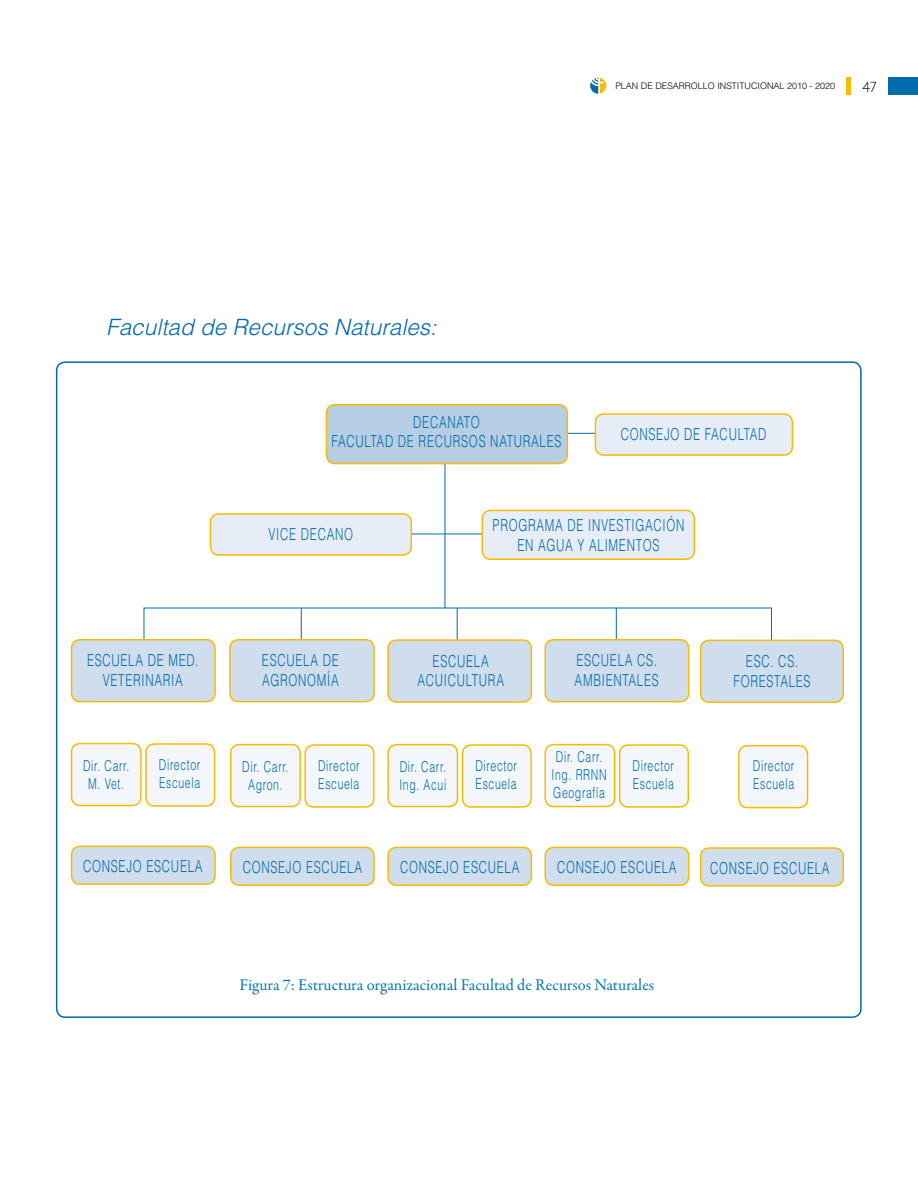
<style>
.page{position:relative;width:918px;height:1188px;background:#fff}
.page>*{position:absolute;margin:0;border:0;box-sizing:border-box;transform-origin:0 0}
.t1{font:italic 300 22.5px "Helvetica LT Std";color:#006bab}
.t2{font:300 16.5px/19.8px "Helvetica LT Std";letter-spacing:.06em;color:#006bab;text-align:center;scale:.7 1}
.t3{font:16.5px "Garamond Premr Pro";color:#0077b2}
.t4{font:300 15px/18px "Helvetica LT Std";letter-spacing:.06em;color:#006bab;scale:.7 1}
.t5{font:300 15px "Scala Sans Pro";color:#000}
.t6{font:300 9px "Helvetica LT Std";color:#000}
</style>
<div class="page">
<svg style="left:590px;top:78px;width:16px;height:16px"></svg>
<hr style="left:847px;top:77px;width:4px;height:17px;background:#faba00">
<div style="left:888px;top:77px;width:30px;height:17px;background:#006bab"></div>
<hr style="left:506px;top:433px;width:89px;height:1px;background:#006bab">
<div style="left:595px;top:414px;width:197px;height:41px;background:#e7edf6;border-radius:9px"></div>
<div style="left:595px;top:413px;width:198px;height:43px;border:2px solid #faba00;border-radius:9px"></div>
<hr style="left:445px;top:455px;width:1px;height:153px;background:#006bab">
<hr style="left:393px;top:534px;width:89px;height:1px;background:#006bab">
<svg style="left:144px;top:608px;width:628px;height:48px"></svg>
<div style="left:326px;top:405px;width:241px;height:59px;background:#b6cde4;border-radius:9px"></div>
<div style="left:326px;top:404px;width:242px;height:60px;border:2px solid #faba00;border-radius:9px"></div>
<div style="left:210px;top:514px;width:201px;height:41px;background:#e7edf6;border-radius:9px"></div>
<div style="left:210px;top:513px;width:202px;height:43px;border:2px solid #faba00;border-radius:9px"></div>
<div style="left:72px;top:640px;width:143px;height:62px;background:#cfdded;border-radius:9px"></div>
<div style="left:71px;top:639px;width:145px;height:63px;border:2px solid #faba00;border-radius:9px"></div>
<div style="left:230px;top:640px;width:144px;height:62px;background:#cfdded;border-radius:9px"></div>
<div style="left:229px;top:639px;width:146px;height:63px;border:2px solid #faba00;border-radius:9px"></div>
<div style="left:545px;top:640px;width:144px;height:62px;background:#cfdded;border-radius:9px"></div>
<div style="left:544px;top:639px;width:145px;height:63px;border:2px solid #faba00;border-radius:9px"></div>
<div style="left:72px;top:744px;width:69px;height:61px;background:#f3f6fa;border-radius:9px"></div>
<div style="left:71px;top:743px;width:71px;height:63px;border:2px solid #faba00;border-radius:9px"></div>
<div style="left:146px;top:744px;width:69px;height:62px;background:#f3f6fa;border-radius:9px"></div>
<div style="left:145px;top:743px;width:70px;height:64px;border:2px solid #faba00;border-radius:9px"></div>
<div style="left:72px;top:846px;width:143px;height:38px;background:#cfdded;border-radius:9px"></div>
<div style="left:71px;top:846px;width:145px;height:39px;border:2px solid #faba00;border-radius:9px"></div>
<div style="left:482px;top:510px;width:212px;height:49px;background:#e7edf6;border-radius:9px"></div>
<div style="left:482px;top:510px;width:213px;height:50px;border:2px solid #faba00;border-radius:9px"></div>
<div style="left:388px;top:640px;width:143px;height:62px;background:#cfdded;border-radius:9px"></div>
<div style="left:387px;top:639px;width:145px;height:64px;border:2px solid #faba00;border-radius:9px"></div>
<div style="left:231px;top:745px;width:69px;height:62px;background:#f3f6fa;border-radius:9px"></div>
<div style="left:230px;top:744px;width:71px;height:63px;border:2px solid #faba00;border-radius:9px"></div>
<div style="left:305px;top:745px;width:69px;height:62px;background:#f3f6fa;border-radius:9px"></div>
<div style="left:304px;top:744px;width:71px;height:64px;border:2px solid #faba00;border-radius:9px"></div>
<div style="left:231px;top:847px;width:143px;height:38px;background:#cfdded;border-radius:9px"></div>
<div style="left:230px;top:847px;width:145px;height:39px;border:2px solid #faba00;border-radius:9px"></div>
<div style="left:388px;top:745px;width:69px;height:62px;background:#f3f6fa;border-radius:9px"></div>
<div style="left:387px;top:744px;width:71px;height:63px;border:2px solid #faba00;border-radius:9px"></div>
<div style="left:463px;top:745px;width:68px;height:62px;background:#f3f6fa;border-radius:9px"></div>
<div style="left:462px;top:744px;width:70px;height:64px;border:2px solid #faba00;border-radius:9px"></div>
<div style="left:388px;top:847px;width:143px;height:38px;background:#cfdded;border-radius:9px"></div>
<div style="left:387px;top:847px;width:145px;height:39px;border:2px solid #faba00;border-radius:9px"></div>
<div style="left:545px;top:745px;width:70px;height:62px;background:#f3f6fa;border-radius:9px"></div>
<div style="left:544px;top:744px;width:71px;height:63px;border:2px solid #faba00;border-radius:9px"></div>
<div style="left:620px;top:745px;width:68px;height:62px;background:#f3f6fa;border-radius:9px"></div>
<div style="left:619px;top:744px;width:70px;height:64px;border:2px solid #faba00;border-radius:9px"></div>
<div style="left:545px;top:847px;width:144px;height:38px;background:#cfdded;border-radius:9px"></div>
<div style="left:544px;top:847px;width:145px;height:39px;border:2px solid #faba00;border-radius:9px"></div>
<div style="left:701px;top:640px;width:142px;height:62px;background:#cfdded;border-radius:9px"></div>
<div style="left:700px;top:640px;width:144px;height:63px;border:2px solid #faba00;border-radius:9px"></div>
<div style="left:739px;top:746px;width:69px;height:62px;background:#f3f6fa;border-radius:9px"></div>
<div style="left:738px;top:745px;width:70px;height:63px;border:2px solid #faba00;border-radius:9px"></div>
<div style="left:701px;top:848px;width:142px;height:38px;background:#cfdded;border-radius:9px"></div>
<div style="left:700px;top:847px;width:144px;height:40px;border:2px solid #faba00;border-radius:9px"></div>
<p class="t6" style="left:615px;top:80px;width:221px">PLAN DE DESARROLLO INSTITUCIONAL 2010 - 2020</p>
<p class="t5" style="left:862px;top:75px;width:16px">47</p>
<h1 class="t1" style="left:106px;top:313px;width:332px">Facultad de Recursos Naturales:</h1>
<p class="t2" style="left:413px;top:412px;width:26px">DECAN</p>
<p class="t2" style="left:456px;top:412px;width:35px">ATO</p>
<p class="t2" style="left:332px;top:432px;width:12px">FACULTAD</p>
<p class="t2" style="left:398px;top:432px;width:55px">DE RECURSOS</p>
<p class="t2" style="left:490px;top:432px;width:25px">NATURALES</p>
<p class="t2" style="left:621px;top:425px;width:26px">CONSE</p>
<p class="t2" style="left:664px;top:425px;width:80px">JO DE FACULTAD</p>
<p class="t2" style="left:269px;top:524px;width:72px">VICE DECANO</p>
<p class="t2" style="left:493px;top:516px;width:64px">PROGRAMA</p>
<p class="t2" style="left:568px;top:516px;width:46px">DE INVESTI</p>
<p class="t2" style="left:635px;top:516px;width:26px">GACIÓN</p>
<p class="t2" style="left:517px;top:535px;width:127px">EN AGUA Y ALIMENTOS</p>
<p class="t2" style="left:87px;top:650px;width:24px">ESCUELA</p>
<p class="t2" style="left:148px;top:650px;width:74px">DE MED.</p>
<p class="t2" style="left:103px;top:670px;width:23px">VETERINARIA</p>
<p class="t2" style="left:262px;top:650px;width:24px">ESCUELA</p>
<p class="t2" style="left:323px;top:650px;width:12px">DE</p>
<p class="t2" style="left:262px;top:670px;width:40px">AGRONOM</p>
<p class="t2" style="left:327px;top:670px;width:16px">ÍA</p>
<p class="t2" style="left:417px;top:651px;width:125px">ESCUELA<br>ACUICULTURA</p>
<p class="t2" style="left:575px;top:650px;width:122px;text-align:left">ESCUELA CS.<br>AMBIENTALES</p>
<p class="t2" style="left:734px;top:651px;width:112px">ESC. CS.<br>FORESTALES</p>
<p class="t4" style="left:83px;top:756px;width:68px;text-align:center">DIR. CARR.<br>M. VET.</p>
<p class="t4" style="left:159px;top:755px;width:61px">DIRECTOR<br>ESCUELA</p>
<p class="t4" style="left:242px;top:757px;width:68px;text-align:center">DIR. CARR.<br>AGRON.</p>
<p class="t4" style="left:318px;top:756px;width:61px">DIRECTOR<br>ESCUELA</p>
<p class="t4" style="left:399px;top:757px;width:69px">DIR. CARR.<br>ING. ACUI</p>
<p class="t4" style="left:475px;top:756px;width:61px">DIRECTOR<br>ESCUELA</p>
<p class="t4" style="left:552px;top:748px;width:80px">DIR. CARR.<br>ING. RRNN<br>GEOGRAFÍA</p>
<p class="t4" style="left:633px;top:756px;width:61px">DIRECTOR<br>ESCUELA</p>
<p class="t4" style="left:753px;top:757px;width:61px">DIRECTOR<br>ESCUELA</p>
<p class="t2" style="left:83px;top:856px;width:26px">CONSE</p>
<p class="t2" style="left:126px;top:856px;width:53px">JO ESCUELA</p>
<p class="t2" style="left:243px;top:857px;width:26px">CONSE</p>
<p class="t2" style="left:286px;top:857px;width:53px">JO ESCUELA</p>
<p class="t2" style="left:400px;top:857px;width:26px">CONSE</p>
<p class="t2" style="left:443px;top:857px;width:53px">JO ESCUELA</p>
<p class="t2" style="left:557px;top:857px;width:26px">CONSE</p>
<p class="t2" style="left:600px;top:857px;width:53px">JO ESCUELA</p>
<p class="t2" style="left:710px;top:858px;width:26px">CONSE</p>
<p class="t2" style="left:753px;top:858px;width:53px">JO ESCUELA</p>
<p class="t3" style="left:240px;top:975px;width:416px">Figura 7: Estructura organizacional Facultad de Recursos Naturales</p>
</div>
